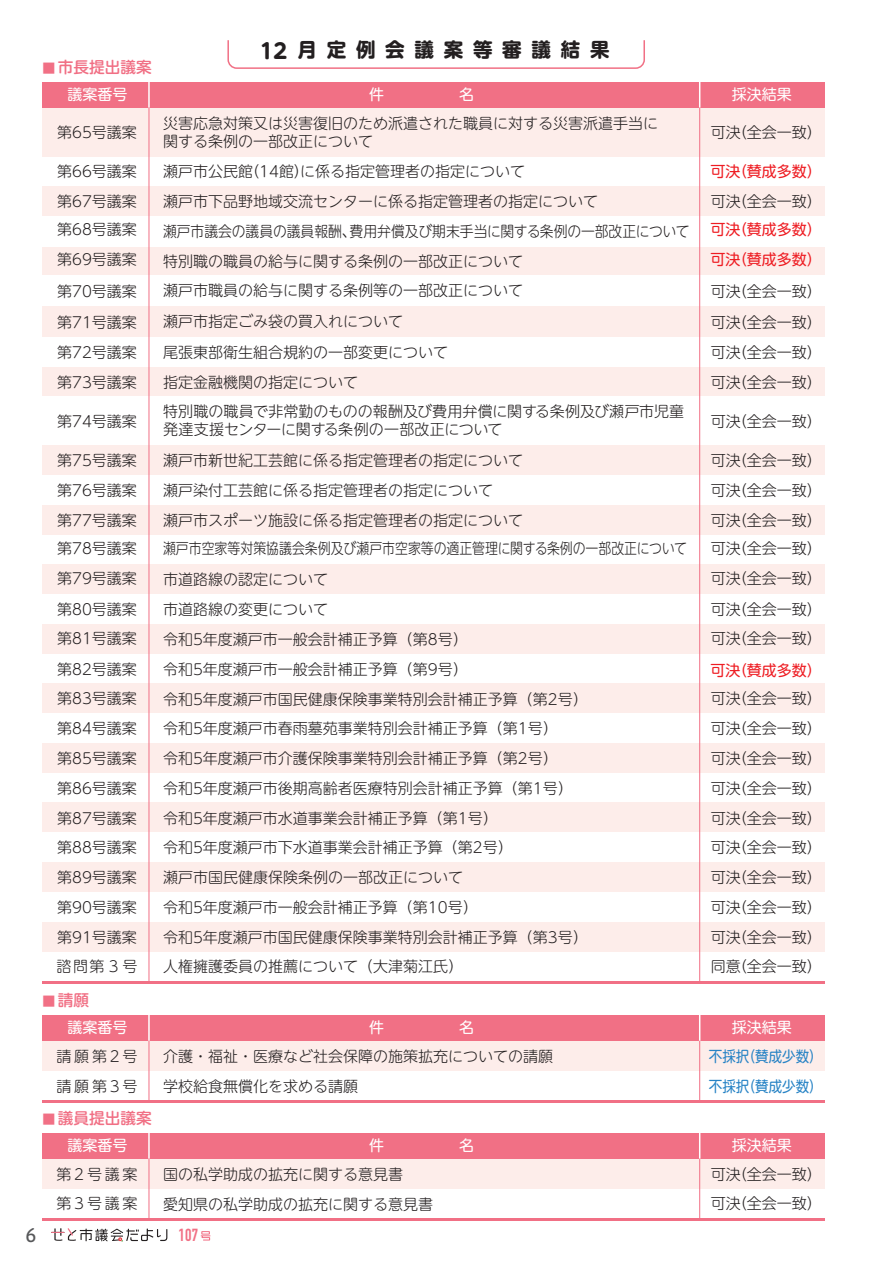
<style>
.page{position:relative;width:893px;height:1263px;background:#fff}
.page>*{position:absolute;margin:0;border:0;box-sizing:border-box;transform-origin:0 0}
.t1{font:700 19.5px "UD Shin M Go Pr 6 N";letter-spacing:.5em;color:#231f20}
.t2{font:18px "Hiragino UD Sans R Std W5";color:#57585a}
.t3{font:700 17.25px "DIN Condensed";color:#f17085}
.t4{font:500 15.6px "UD Shin M Go Pr 6 N";color:#f17085}
.t5{font:300 15px/29.7px "UD Shin M Go Pr 6 N";color:#231f20}
.t6{font:300 15px "UD Shin M Go Pr 6 N";color:#231f20;scale:.86 1}
.t7{font:300 15px "UD Shin M Go Pr 6 N";color:#231f20;scale:.92 1}
.t8{font:15px "UD Shin M Go Pr 6 N";color:#ee1d23}
.t9{font:15px "UD Shin M Go Pr 6 N";color:#fff}
.t10{font:15px "UD Shin M Go Pr 6 N";color:#2783c5;scale:.9 1}
.s1{font-size:20.7px}
.s2{font-size:12.9px}
</style>
<div class="page">
<div style="left:43px;top:1015px;width:782px;height:26px;background:#f17085"></div>
<div style="left:43px;top:1041px;width:782px;height:29px;background:#fdedea"></div>
<hr style="left:148px;top:1012px;width:2px;height:29px;background:#fff">
<svg style="left:699px;top:1015px;width:1px;height:26px"></svg>
<hr style="left:43px;top:1100px;width:782px;height:2px;background:#f17085">
<hr style="left:149px;top:1041px;width:1px;height:61px;background:#f17085">
<hr style="left:699px;top:1041px;width:1px;height:61px;background:#f17085">
<div style="left:43px;top:802px;width:782px;height:30px;background:#fdedea"></div>
<div style="left:43px;top:862px;width:782px;height:30px;background:#fdedea"></div>
<div style="left:43px;top:922px;width:782px;height:29px;background:#fdedea"></div>
<div style="left:43px;top:743px;width:782px;height:30px;background:#fdedea"></div>
<svg style="left:201px;top:1231px;width:9px;height:9px"></svg>
<div style="left:43px;top:82px;width:782px;height:26px;background:#f17085"></div>
<div style="left:43px;top:108px;width:782px;height:49px;background:#fdedea"></div>
<div style="left:43px;top:186px;width:782px;height:30px;background:#fdedea"></div>
<div style="left:43px;top:247px;width:782px;height:28px;background:#fdedea"></div>
<div style="left:43px;top:306px;width:782px;height:31px;background:#fdedea"></div>
<div style="left:43px;top:367px;width:782px;height:29px;background:#fdedea"></div>
<div style="left:43px;top:445px;width:782px;height:30px;background:#fdedea"></div>
<div style="left:43px;top:505px;width:782px;height:30px;background:#fdedea"></div>
<div style="left:43px;top:564px;width:782px;height:30px;background:#fdedea"></div>
<div style="left:43px;top:624px;width:782px;height:30px;background:#fdedea"></div>
<div style="left:43px;top:683px;width:782px;height:30px;background:#fdedea"></div>
<hr style="left:148px;top:79px;width:2px;height:29px;background:#fff">
<svg style="left:699px;top:82px;width:1px;height:26px"></svg>
<hr style="left:43px;top:981px;width:782px;height:2px;background:#f17085">
<hr style="left:149px;top:108px;width:1px;height:875px;background:#f17085">
<hr style="left:699px;top:108px;width:1px;height:875px;background:#f17085">
<svg style="left:227px;top:40px;width:418px;height:29px"></svg>
<div style="left:43px;top:1133px;width:782px;height:26px;background:#f17085"></div>
<div style="left:43px;top:1159px;width:782px;height:29px;background:#fdedea"></div>
<hr style="left:148px;top:1130px;width:2px;height:29px;background:#fff">
<svg style="left:699px;top:1133px;width:1px;height:26px"></svg>
<hr style="left:43px;top:1218px;width:782px;height:2px;background:#f17085">
<hr style="left:149px;top:1159px;width:1px;height:61px;background:#f17085">
<hr style="left:699px;top:1159px;width:1px;height:61px;background:#f17085">
<svg style="left:51px;top:1228px;width:116px;height:13px"></svg>
<h1 class="t1" style="left:260px;top:33px;width:351px"><span class="s1">12</span>月定例会議案等審議結果</h1>
<p class="t4" style="left:42px;top:54px;width:111px"><span class="s2">■</span> 市長提出議案</p>
<p class="t9" style="left:67px;top:82px;width:61px">議案番号</p>
<p class="t9" style="left:732px;top:82px;width:61px">採決結果</p>
<p class="t5" style="left:163px;top:113px;width:496px;line-height:18px">災害応急対策又は災害復旧のため派遣された職員に対する災害派遣手当に関する条例の一部改正について</p>
<p class="t5" style="left:711px;top:117px;width:112px">可決（全会一致）</p>
<p class="t5" style="left:57px;top:117px;width:81px">第65号議案</p>
<p class="t5" style="left:57px;top:155px;width:81px">第66号議案</p>
<p class="t5" style="left:163px;top:155px;width:364px">瀬戸市公民館（14館）に係る指定管理者の指定について</p>
<p class="t5" style="left:57px;top:186px;width:81px">第67号議案</p>
<p class="t5" style="left:163px;top:186px;width:437px">瀬戸市下品野地域交流センターに係る指定管理者の指定について</p>
<p class="t5" style="left:57px;top:214px;width:81px">第68号議案第69号議案</p>
<p class="t5" style="left:163px;top:275px;width:362px">瀬戸市職員の給与に関する条例等の一部改正について</p>
<p class="t8" style="left:710px;top:158px;width:112px">可決（賛成多数）</p>
<p class="t5" style="left:711px;top:186px;width:112px">可決（全会一致）</p>
<p class="t8" style="left:710px;top:217px;width:112px">可決（賛成多数）</p>
<p class="t7" style="left:163px;top:219px;width:574px">瀬戸市議会の議員の議員報酬、費用弁償及び期末手当に関する条例の一部改正について</p>
<p class="t8" style="left:710px;top:247px;width:112px">可決（賛成多数）</p>
<p class="t5" style="left:711px;top:275px;width:112px;line-height:30.3px;text-align:justify">可決（全会一致）可決（全会一致）可決（全会一致）可決（全会一致）</p>
<p class="t5" style="left:711px;top:405px;width:112px">可決（全会一致）</p>
<p class="t5" style="left:711px;top:445px;width:112px;text-align:justify">可決（全会一致）可決（全会一致）可決（全会一致）</p>
<p class="t5" style="left:711px;top:532px;width:112px;line-height:30.5px;text-align:justify">可決（全会一致）可決（全会一致）可決（全会一致）</p>
<p class="t5" style="left:711px;top:623px;width:112px">可決（全会一致）</p>
<p class="t8" style="left:710px;top:658px;width:112px">可決（賛成多数）</p>
<p class="t5" style="left:711px;top:683px;width:112px">可決（全会一致）可決（全会一致）</p>
<p class="t5" style="left:163px;top:245px;width:362px">特別職の職員の給与に関する条例の一部改正について</p>
<p class="t5" style="left:57px;top:275px;width:81px;line-height:30.9px">第70号議案第71号議案</p>
<p class="t5" style="left:163px;top:306px;width:242px">瀬戸市指定ごみ袋の買入れについて</p>
<p class="t5" style="left:57px;top:336px;width:81px">第72号議案</p>
<p class="t5" style="left:163px;top:337px;width:287px">尾張東部衛生組合規約の一部変更について</p>
<p class="t5" style="left:57px;top:366px;width:81px">第73号議案</p>
<p class="t5" style="left:163px;top:366px;width:523px">指定金融機関の指定について<br>特別職の職員で非常勤のものの報酬及び費用弁償に関する条例及び瀬戸市児童</p>
<p class="t5" style="left:163px;top:414px;width:341px">発達支援センターに関する条例の一部改正について</p>
<p class="t5" style="left:57px;top:405px;width:81px">第74号議案</p>
<p class="t5" style="left:57px;top:445px;width:81px">第75号議案</p>
<p class="t5" style="left:163px;top:445px;width:362px">瀬戸市新世紀工芸館に係る指定管理者の指定について</p>
<p class="t5" style="left:57px;top:475px;width:81px">第76号議案</p>
<p class="t5" style="left:163px;top:475px;width:332px">瀬戸染付工芸館に係る指定管理者の指定について</p>
<p class="t5" style="left:57px;top:504px;width:81px">第77号議案</p>
<p class="t5" style="left:163px;top:504px;width:362px">瀬戸市スポーツ施設に係る指定管理者の指定について</p>
<p class="t5" style="left:57px;top:533px;width:81px">第78号議案</p>
<p class="t6" style="left:163px;top:536px;width:611px">瀬戸市空家等対策協議会条例及び瀬戸市空家等の適正管理に関する条例の一部改正について</p>
<p class="t5" style="left:57px;top:563px;width:81px">第79号議案</p>
<p class="t5" style="left:163px;top:563px;width:166px">市道路線の認定について</p>
<p class="t5" style="left:57px;top:594px;width:81px">第80号議案</p>
<p class="t5" style="left:163px;top:594px;width:166px">市道路線の変更について</p>
<p class="t5" style="left:57px;top:623px;width:81px">第81号議案</p>
<p class="t5" style="left:163px;top:624px;width:306px">令和5年度瀬戸市一般会計補正予算（第8号）</p>
<p class="t5" style="left:57px;top:653px;width:81px">第82号議案</p>
<p class="t5" style="left:163px;top:653px;width:306px">令和5年度瀬戸市一般会計補正予算（第9号）</p>
<p class="t5" style="left:57px;top:683px;width:81px">第83号議案</p>
<p class="t5" style="left:163px;top:683px;width:426px">令和5年度瀬戸市国民健康保険事業特別会計補正予算（第2号）</p>
<p class="t5" style="left:57px;top:713px;width:81px">第84号議案</p>
<p class="t5" style="left:163px;top:713px;width:396px">令和5年度瀬戸市春雨墓苑事業特別会計補正予算（第1号）</p>
<p class="t5" style="left:57px;top:743px;width:81px">第85号議案</p>
<p class="t5" style="left:163px;top:743px;width:396px">令和5年度瀬戸市介護保険事業特別会計補正予算（第2号）</p>
<p class="t5" style="left:711px;top:743px;width:112px">可決（全会一致）</p>
<p class="t5" style="left:57px;top:772px;width:81px">第86号議案</p>
<p class="t5" style="left:163px;top:772px;width:411px">令和5年度瀬戸市後期高齢者医療特別会計補正予算（第1号）</p>
<p class="t5" style="left:711px;top:772px;width:112px">可決（全会一致）</p>
<p class="t5" style="left:57px;top:802px;width:81px">第87号議案</p>
<p class="t5" style="left:163px;top:802px;width:336px">令和5年度瀬戸市水道事業会計補正予算（第1号）</p>
<p class="t5" style="left:711px;top:802px;width:112px">可決（全会一致）</p>
<p class="t5" style="left:57px;top:832px;width:81px">第88号議案</p>
<p class="t5" style="left:163px;top:832px;width:351px">令和5年度瀬戸市下水道事業会計補正予算（第2号）</p>
<p class="t5" style="left:711px;top:832px;width:112px">可決（全会一致）</p>
<p class="t5" style="left:57px;top:862px;width:81px">第89号議案</p>
<p class="t5" style="left:163px;top:862px;width:301px">瀬戸市国民健康保険条例の一部改正について</p>
<p class="t5" style="left:711px;top:862px;width:112px">可決（全会一致）</p>
<p class="t5" style="left:57px;top:891px;width:81px">第90号議案</p>
<p class="t5" style="left:163px;top:891px;width:316px">令和5年度瀬戸市一般会計補正予算（第10号）</p>
<p class="t5" style="left:711px;top:891px;width:112px">可決（全会一致）</p>
<p class="t5" style="left:57px;top:921px;width:81px">第91号議案</p>
<p class="t5" style="left:163px;top:921px;width:426px">令和5年度瀬戸市国民健康保険事業特別会計補正予算（第3号）</p>
<p class="t5" style="left:711px;top:921px;width:112px">可決（全会一致）</p>
<p class="t5" style="left:57px;top:951px;width:82px">諮問第３号</p>
<p class="t5" style="left:163px;top:951px;width:301px">人権擁護委員の推薦について（大津菊江氏）</p>
<p class="t5" style="left:711px;top:951px;width:112px">同意（全会一致）</p>
<p class="t4" style="left:42px;top:987px;width:48px"><span class="s2">■</span>請願</p>
<p class="t9" style="left:67px;top:1015px;width:61px">議案番号</p>
<p class="t9" style="left:732px;top:1015px;width:61px">採決結果</p>
<p class="t5" style="left:57px;top:1040px;width:82px">請願第2号</p>
<p class="t5" style="left:163px;top:1040px;width:391px">介護・福祉・医療など社会保障の施策拡充についての請願</p>
<p class="t10" style="left:709px;top:1043px;width:127px">不採択（賛成少数）</p>
<p class="t5" style="left:57px;top:1070px;width:82px">請願第3号</p>
<p class="t5" style="left:163px;top:1070px;width:196px">学校給食無償化を求める請願</p>
<p class="t10" style="left:709px;top:1073px;width:127px">不採択（賛成少数）</p>
<p class="t4" style="left:42px;top:1104px;width:111px"><span class="s2">■</span> 議員提出議案</p>
<p class="t9" style="left:67px;top:1133px;width:61px">議案番号</p>
<p class="t9" style="left:732px;top:1133px;width:61px">採決結果</p>
<p class="t5" style="left:57px;top:1158px;width:83px">第2号議案</p>
<p class="t5" style="left:163px;top:1158px;width:241px">国の私学助成の拡充に関する意見書</p>
<p class="t5" style="left:711px;top:1158px;width:112px">可決（全会一致）</p>
<p class="t5" style="left:57px;top:1188px;width:83px">第3号議案</p>
<p class="t5" style="left:163px;top:1188px;width:271px">愛知県の私学助成の拡充に関する意見書</p>
<p class="t5" style="left:711px;top:1188px;width:112px">可決（全会一致）</p>
<p class="t2" style="left:26px;top:1221px;width:12px">6</p>
<p class="t3" style="left:178px;top:1223px;width:21px">107</p>
</div>
